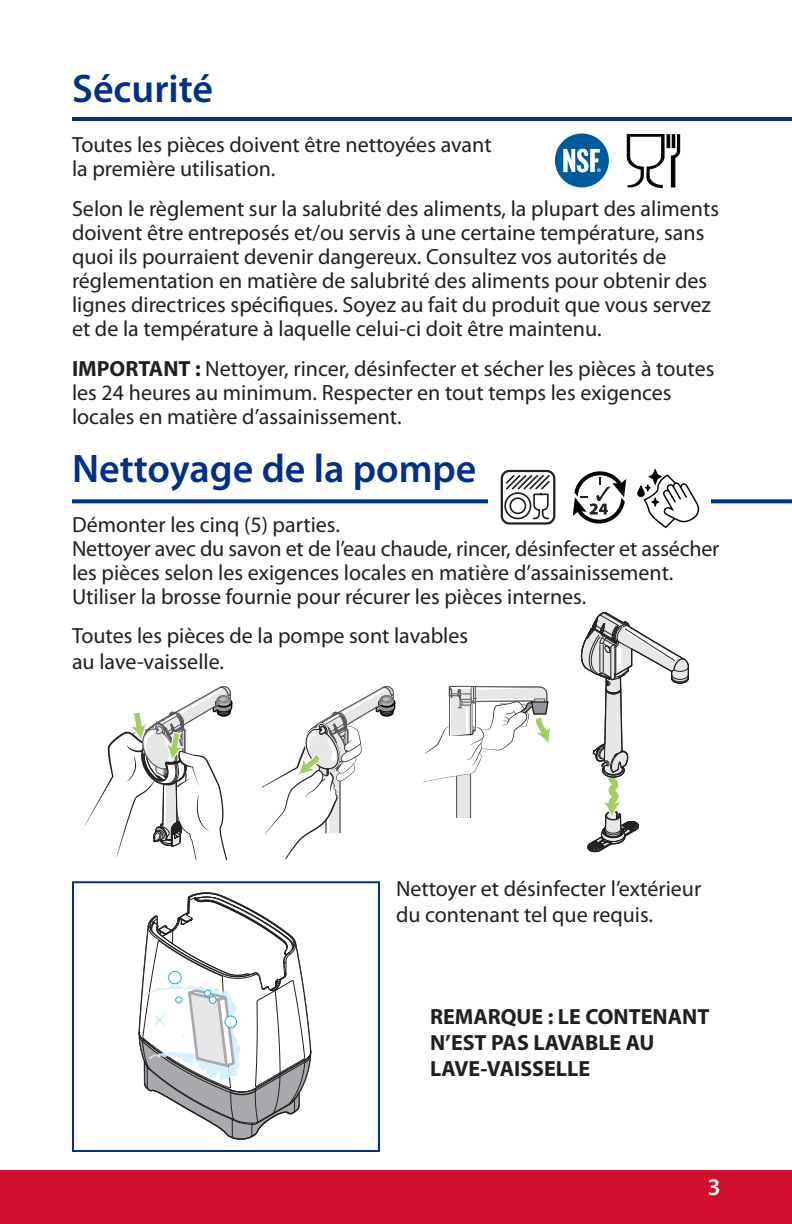
<style>
.page{position:relative;width:792px;height:1224px;background:#fff}
.page>*{position:absolute;margin:0;border:0;box-sizing:border-box;transform-origin:0 0}
.Sub_Heading{font:600 40px "Myriad Pro";color:#003087}
.Sub_Heading-2{font:600 24px "Myriad Pro";color:#fff}
.t1{font:22px/24px "Myriad Pro";color:#231f20}
.t2{font:700 22px/26px "Myriad Pro";color:#231f20}
.s1{font-weight:700}
</style>
<div class="page">
<div style="left:0;top:1170px;width:792px;height:54px;background:#d2102e"></div>
<hr style="left:72px;top:117px;width:720px;height:4px;background:#003087">
<svg style="left:72px;top:499px;width:720px;height:4px;fill:#003087"></svg>
<svg style="left:85px;top:686px;width:148px;height:173px"></svg>
<hr style="left:164px;top:786px;width:2px;height:40px;background:#fff">
<svg style="left:262px;top:686px;width:133px;height:173px"></svg>
<svg style="left:423px;top:686px;width:128px;height:132px"></svg>
<svg style="left:580px;top:612px;width:109px;height:240px"></svg>
<svg style="left:555px;top:133px;width:54px;height:54px"></svg>
<svg style="left:627px;top:134px;width:53px;height:54px"></svg>
<div style="left:72px;top:881px;width:308px;height:271px;border:2px solid #003087"></div>
<svg style="left:139px;top:893px;width:172px;height:247px"></svg>
<div style="left:204px;top:990px;width:7px;height:6px;border:1px solid #24aae1;border-radius:50%"></div>
<div style="left:169px;top:971px;width:12px;height:13px;background:#fff;border-radius:50%"></div>
<div style="left:169px;top:971px;width:12px;height:13px;border:1px solid #24aae1;border-radius:50%"></div>
<div style="left:225px;top:1016px;width:12px;height:12px;background:#fff;border-radius:50%"></div>
<div style="left:225px;top:1016px;width:12px;height:12px;border:1px solid #24aae1;border-radius:50%"></div>
<div style="left:488px;top:494px;width:222px;height:15px;background:#fff"></div>
<svg style="left:573px;top:471px;width:53px;height:53px"></svg>
<div style="left:638px;top:486px;width:6px;height:11px;background:#040503;border-radius:3px"></div>
<div style="left:638px;top:486px;width:6px;height:11px;border:1px solid #040503;border-radius:3px"></div>
<svg style="left:643px;top:469px;width:57px;height:59px"></svg>
<div style="left:501px;top:470px;width:54px;height:55px;border:2px solid #201d1e;border-radius:8px"></div>
<svg style="left:503px;top:473px;width:48px;height:48px"></svg>
<p class="Sub_Heading" style="left:72px;top:63px;width:143px">Sécurité</p>
<p class="t1" style="left:72px;top:132px;width:421px">Toutes les pièces doivent être nettoyées avant</p>
<p class="t1" style="left:72px;top:156px;width:205px">la première utilisation.</p>
<p class="t1" style="left:72px;top:196px;width:649px">Selon le règlement sur la salubrité des aliments, la plupart des aliments doivent être entreposés et/ou servis à une certaine température, sans quoi ils pourraient devenir dangereux. Consultez vos autorités de réglementation en matière de salubrité des aliments pour obtenir des lignes directrices spécifiques. Soyez au fait du produit que vous servez et de la température à laquelle celui-ci doit être maintenu.</p>
<p class="t1" style="left:72px;top:356px;width:644px"><span class="s1">IMPORTANT :</span> Nettoyer, rincer, désinfecter et sécher les pièces à toutes les 24 heures au minimum. Respecter en tout temps les exigences locales en matière d’assainissement.</p>
<p class="Sub_Heading" style="left:72px;top:443px;width:406px">Nettoyage de la pompe</p>
<p class="t1" style="left:72px;top:512px;width:269px">Démonter les cinq (5) parties.</p>
<p class="t1" style="left:72px;top:536px;width:649px">Nettoyer avec du savon et de l’eau chaude, rincer, désinfecter et assécher les pièces selon les exigences locales en matière d’assainissement.</p>
<p class="t1" style="left:72px;top:584px;width:516px">Utiliser la brosse fournie pour récurer les pièces internes.</p>
<p class="t1" style="left:72px;top:623px;width:398px;line-height:26px">Toutes les pièces de la pompe sont lavables au lave-vaisselle.</p>
<p class="t1" style="left:396px;top:875px;width:307px;line-height:26px">Nettoyer et désinfecter l’extérieur du contenant tel que requis.</p>
<p class="t2" style="left:430px;top:1002px;width:281px">REMARQUE : LE CONTENANT<br>N’EST PAS LAVABLE AU<br>LAVE-VAISSELLE</p>
<p class="Sub_Heading-2" style="left:708px;top:1171px;width:14px">3</p>
</div>
